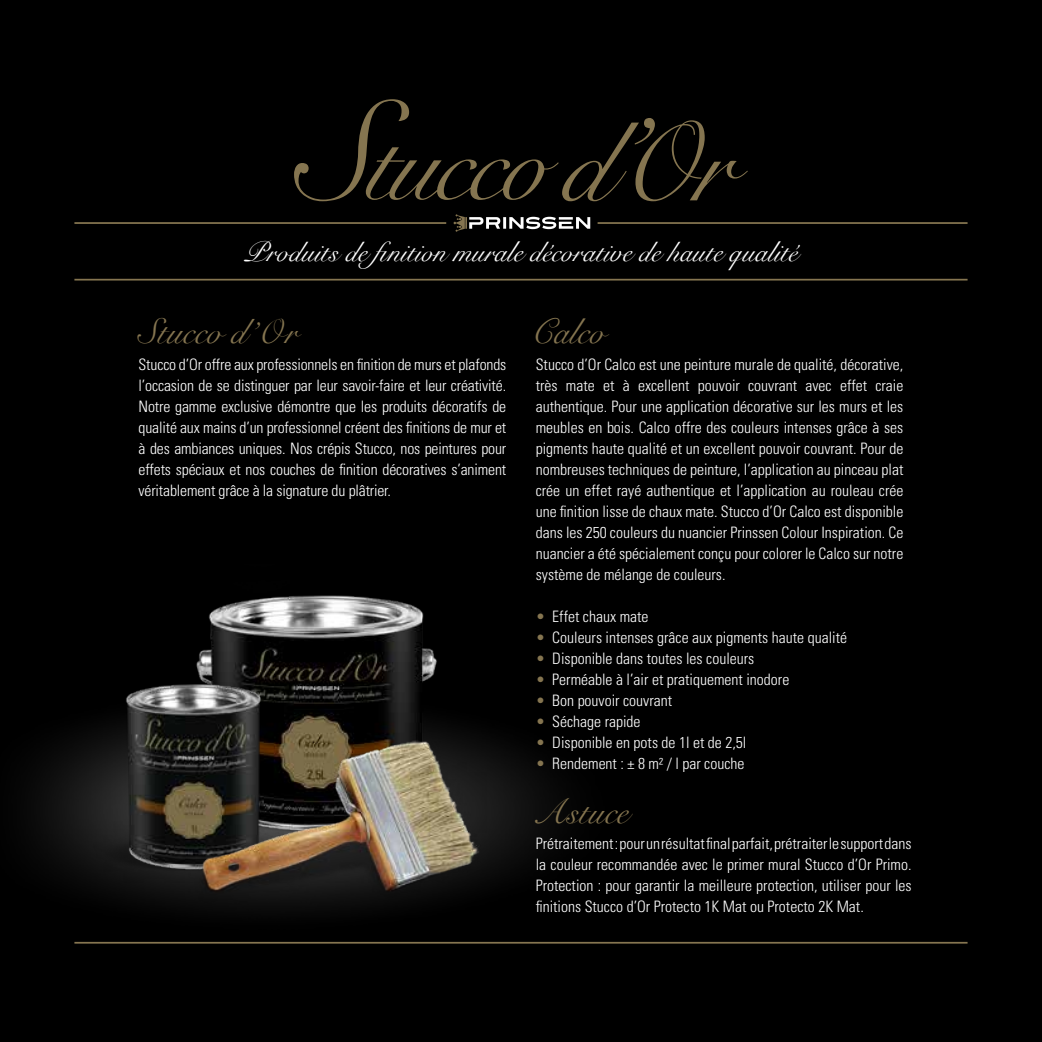
<style>
.page{position:relative;width:1042px;height:1042px;background:#000}
.page>*{position:absolute;margin:0;border:0;box-sizing:border-box;transform-origin:0 0}
.t1{font:35px "Snell Roundhand";letter-spacing:.005em;color:#857550}
.t2{font:28px "Snell Roundhand";letter-spacing:.005em;color:#fff}
.t3{font:300 condensed 15.75px/21px "Univers";color:#fff;text-align:justify}
.s1{color:#857550}
</style>
<div class="page">
<img style="left:34px;top:739px;width:601px;height:205px">
<img style="left:73px;top:803px;width:13px;height:90px">
<img style="left:199px;top:595px;width:238px;height:98px">
<img style="left:86px;top:656px;width:200px;height:241px">
<img style="left:149px;top:693px;width:391px;height:237px">
<svg style="left:453px;top:214px;width:137px;height:18px"></svg>
<svg style="left:294px;top:99px;width:454px;height:102px"></svg>
<hr style="left:74px;top:222px;width:372px;height:2px;background:#857550">
<hr style="left:74px;top:279px;width:893px;height:1px;background:#857550">
<hr style="left:74px;top:942px;width:893px;height:1px;background:#857550">
<hr style="left:597px;top:222px;width:370px;height:2px;background:#857550">
<h2 class="t2" style="left:244px;top:230px;width:555px">Produits de finition murale décorative de haute qualité</h2>
<h1 class="t1" style="left:139px;top:303px;width:160px">Stucco d’Or</h1>
<h1 class="t1" style="left:531px;top:303px;width:76px">Calco</h1>
<p class="t3" style="left:139px;top:354px;width:369px">Stucco d’Or offre aux professionnels en finition de murs et plafonds l’occasion de se distinguer par leur savoir-faire et leur créativité.<br>Notre gamme exclusive démontre que les produits décoratifs de qualité aux mains d’un professionnel créent des finitions de mur et à des ambiances uniques. Nos crépis Stucco, nos peintures pour effets spéciaux et nos couches de finition décoratives s’animent véritablement grâce à la signature du plâtrier.</p>
<p class="t3" style="left:536px;top:354px;width:369px">Stucco d’Or Calco est une peinture murale de qualité, décorative, très mate et à excellent pouvoir couvrant avec effet craie authentique. Pour une application décorative sur les murs et les meubles en bois. Calco offre des couleurs intenses grâce à ses pigments haute qualité et un excellent pouvoir couvrant. Pour de nombreuses techniques de peinture, l’application au pinceau plat crée un effet rayé authentique et l’application au rouleau crée une finition lisse de chaux mate. Stucco d’Or Calco est disponible dans les 250 couleurs du nuancier Prinssen Colour Inspiration. Ce nuancier a été spécialement conçu pour colorer le Calco sur notre système de mélange de couleurs.</p>
<p class="t3" style="left:536px;top:606px;width:114px"><span class="s1">•</span> Effet chaux mate</p>
<p class="t3" style="left:536px;top:627px;width:313px"><span class="s1">•</span> Couleurs intenses grâce aux pigments haute qualité</p>
<p class="t3" style="left:536px;top:648px;width:220px"><span class="s1">•</span> Disponible dans toutes les couleurs</p>
<p class="t3" style="left:536px;top:669px;width:255px"><span class="s1">•</span> Perméable à l’air et pratiquement inodore</p>
<p class="t3" style="left:536px;top:690px;width:138px"><span class="s1">•</span> Bon pouvoir couvrant</p>
<p class="t3" style="left:536px;top:711px;width:106px"><span class="s1">•</span> Séchage rapide</p>
<p class="t3" style="left:536px;top:732px;width:212px"><span class="s1">•</span> Disponible en pots de 1l et de 2,5l</p>
<p class="t3" style="left:536px;top:753px;width:210px"><span class="s1">•</span> Rendement : ± 8 m² / l par couche</p>
<h1 class="t1" style="left:532px;top:784px;width:98px">Astuce</h1>
<p class="t3" style="left:536px;top:833px;width:377px">Prétraitement : pour un résultat final parfait, prétraiter le support dans la couleur recommandée avec le primer mural Stucco d’Or Primo.<br>Protection : pour garantir la meilleure protection, utiliser pour les finitions Stucco d’Or Protecto 1K Mat ou Protecto 2K Mat.</p>
</div>
